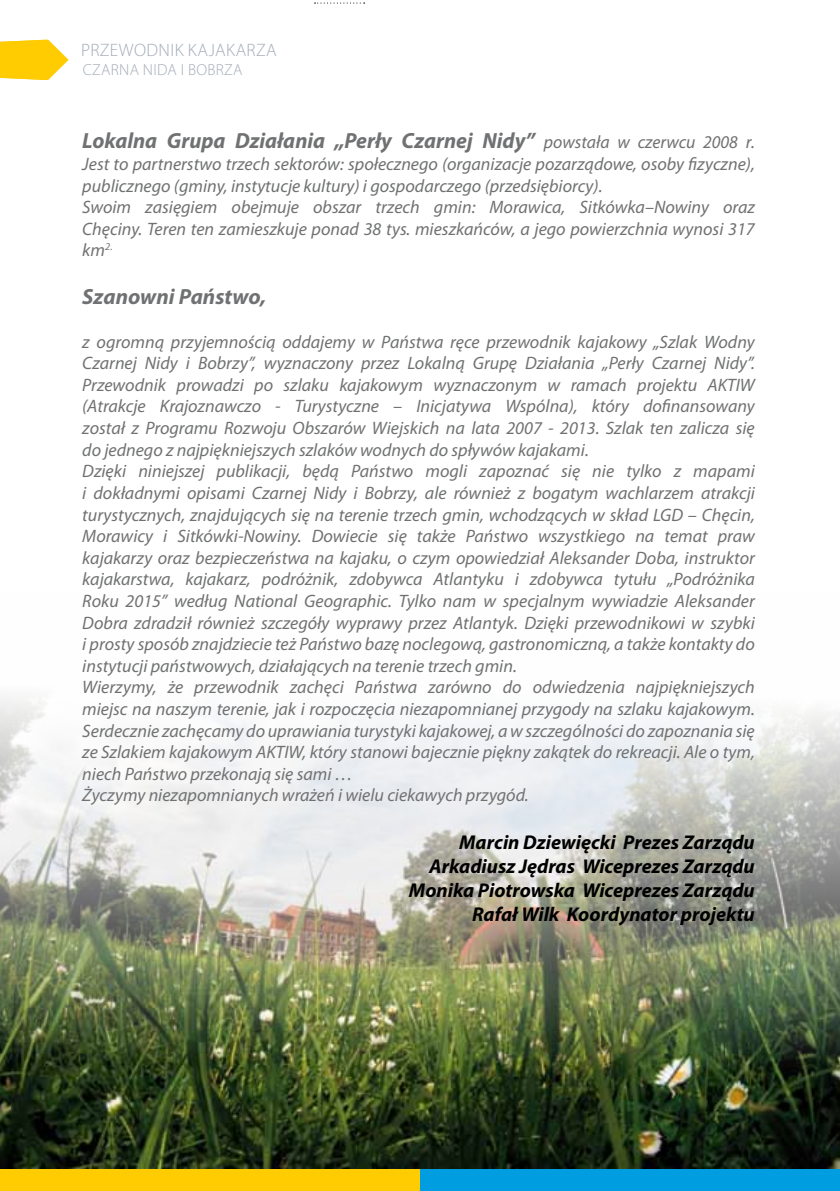
<style>
.page{position:relative;width:840px;height:1191px;background:#fff}
.page>*{position:absolute;margin:0;border:0;box-sizing:border-box;transform-origin:0 0}
.t1{font:italic 700 22px "Myriad Pro";color:#707172}
.t2{font:italic 700 20px/24px "Myriad Pro";color:#000;text-align:right}
.t3{font:italic 18px/21.6px "Myriad Pro";color:#707172}
.t4{font:300 18px "Myriad Pro";letter-spacing:.02em;color:#a4acb6}
.t5{font:300 16px "Myriad Pro";letter-spacing:.02em;color:#a4acb6}
.s1{font-weight:400;font-size:18px}
</style>
<div class="page">
<div style="left:0;top:1168px;width:420px;height:23px;background:#fecc00"></div>
<div style="left:420px;top:1168px;width:419px;height:23px;background:#009ee0"></div>
<img style="left:0;top:697px;width:839px;height:471px">
<svg style="left:314px;top:3px;width:50px;height:1px"></svg>
<svg style="left:0;top:40px;width:69px;height:40px"></svg>
<p class="t4" style="left:81px;top:40px;width:197px">PRZEWODNIK KAJAKARZA</p>
<p class="t5" style="left:83px;top:61px;width:161px">CZARNA N IDA I BOBRZA</p>
<p class="t1" style="left:82px;top:127px;width:673px">Lokalna Grupa Działania „Perły Czarnej Nidy” <span class="s1">powstała w czerwcu 2008 r.</span></p>
<p class="t3" style="left:82px;top:153px;width:673px">Jest to partnerstwo trzech sektorów: społecznego (organizacje pozarządowe, osoby fizyczne), publicznego (gminy, instytucje kultury) i gospodarczego (przedsiębiorcy).<br>Swoim zasięgiem obejmuje obszar trzech gmin: Morawica, Sitkówka–Nowiny oraz Chęciny. Teren ten zamieszkuje ponad 38 tys. mieszkańców, a jego powierzchnia wynosi 317 km<sup>2.</sup></p>
<p class="t1" style="left:82px;top:283px;width:185px">Szanowni Państwo,</p>
<p class="t3" style="left:82px;top:330px;width:673px">z ogromną przyjemnością oddajemy w Państwa ręce przewodnik kajakowy „Szlak Wodny Czarnej Nidy i Bobrzy”, wyznaczony przez Lokalną Grupę Działania „Perły Czarnej Nidy”.<br>Przewodnik prowadzi po szlaku kajakowym wyznaczonym w ramach projektu AKTIW (Atrakcje Krajoznawczo - Turystyczne – Inicjatywa Wspólna), który dofinansowany został z Programu Rozwoju Obszarów Wiejskich na lata 2007 - 2013. Szlak ten zalicza się do jednego z najpiękniejszych szlaków wodnych do spływów kajakami.<br>Dzięki niniejszej publikacji, będą Państwo mogli zapoznać się nie tylko z mapami i dokładnymi opisami Czarnej Nidy i Bobrzy, ale również z bogatym wachlarzem atrakcji turystycznych, znajdujących się na terenie trzech gmin, wchodzących w skład LGD – Chęcin, Morawicy i Sitkówki-Nowiny. Dowiecie się także Państwo wszystkiego na temat praw kajakarzy oraz bezpieczeństwa na kajaku, o czym opowiedział Aleksander Doba, instruktor kajakarstwa, kajakarz, podróżnik, zdobywca Atlantyku i zdobywca tytułu „Podróżnika Roku 2015” według National Geographic. Tylko nam w specjalnym wywiadzie Aleksander Dobra zdradził również szczegóły wyprawy przez Atlantyk. Dzięki przewodnikowi w szybki i prosty sposób znajdziecie też Państwo bazę noclegową, gastronomiczną, a także kontakty do instytucji państwowych, działających na terenie trzech gmin.<br>Wierzymy, że przewodnik zachęci Państwa zarówno do odwiedzenia najpiękniejszych miejsc na naszym terenie, jak i rozpoczęcia niezapomnianej przygody na szlaku kajakowym.<br>Serdecznie zachęcamy do uprawiania turystyki kajakowej, a w szczególności do zapoznania się ze Szlakiem kajakowym AKTIW, który stanowi bajecznie piękny zakątek do rekreacji. Ale o tym, niech Państwo przekonają się sami …<br>Życzymy niezapomnianych wrażeń i wielu ciekawych przygód.</p>
<p class="t2" style="left:408px;top:830px;width:347px">Marcin Dziewięcki Prezes Zarządu Arkadiusz Jędras Wiceprezes Zarządu Monika Piotrowska Wiceprezes Zarządu Rafał Wilk Koordynator projektu</p>
</div>
